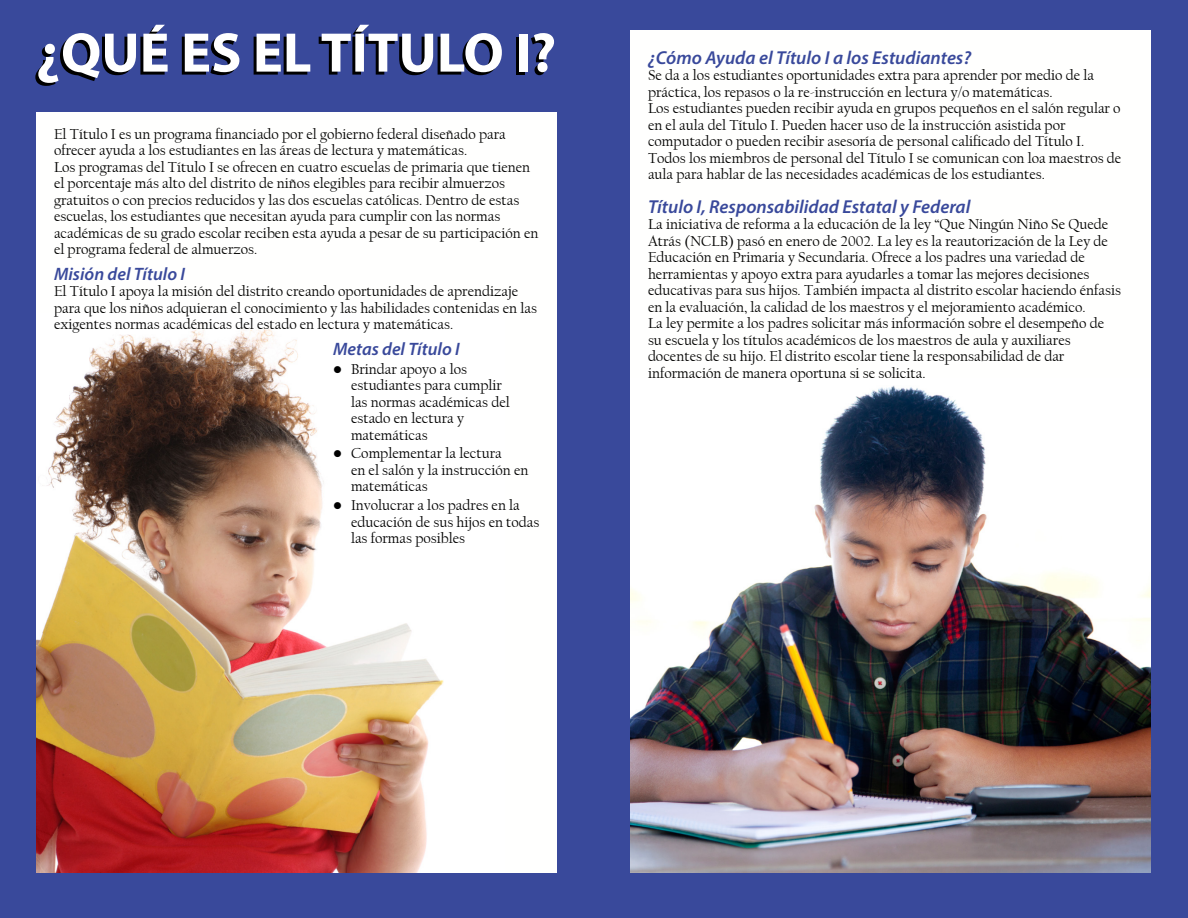
<style>
.page{position:relative;width:1188px;height:918px;background:#fff}
.page>*{position:absolute;margin:0;border:0;box-sizing:border-box;transform-origin:0 0}
.t1{font:700 56.25px "Myriad Pro";color:#fff}
.t2{font:italic 600 18.75px "Myriad Pro";color:#39499b}
.t3{font:italic 600 18px "Myriad Pro";color:#39499b}
.t4{font:15px/16.5px "Californian FB";color:#000}
</style>
<div class="page">
<div style="left:0;top:0;width:594px;height:918px;background:#39499b"></div>
<div style="left:36px;top:112px;width:520px;height:761px;background:#fffffe"></div>
<img style="left:36px;top:324px;width:408px;height:549px">
<div style="left:594px;top:0;width:594px;height:918px;background:#39499b"></div>
<div style="left:630px;top:31px;width:520px;height:842px;background:#fffffe"></div>
<img style="left:630px;top:385px;width:520px;height:488px">
<h1 class="t1" style="left:36px;top:16px;width:522px">¿QUÉ ES EL TÍTULO I?</h1>
<p class="t4" style="left:54px;top:126px;width:486px">El Título I es un programa financiado por el gobierno federal diseñado para ofrecer ayuda a los estudiantes en las áreas de lectura y matemáticas.<br>Los programas del Título I se ofrecen en cuatro escuelas de primaria que tienen el porcentaje más alto del distrito de niños elegibles para recibir almuerzos gratuitos o con precios reducidos y las dos escuelas católicas. Dentro de estas escuelas, los estudiantes que necesitan ayuda para cumplir con las normas académicas de su grado escolar reciben esta ayuda a pesar de su participación en el programa federal de almuerzos.</p>
<p class="t3" style="left:54px;top:262px;width:133px">Misión del Título I</p>
<p class="t4" style="left:54px;top:284px;width:484px">El Título I apoya la misión del distrito creando oportunidades de aprendizaje para que los niños adquieran el conocimiento y las habilidades contenidas en las exigentes normas académicas del estado en lectura y matemáticas.</p>
<p class="t3" style="left:333px;top:337px;width:128px">Metas del Título I</p>
<p class="t4" style="left:351px;top:361px;width:160px;text-indent:-18px">● Brindar apoyo a los estudiantes para cumplir las normas académicas del estado en lectura y matemáticas</p>
<p class="t4" style="left:351px;top:446px;width:179px;text-indent:-18px">● Complementar la lectura<br>en el salón y la instrucción en matemáticas</p>
<p class="t4" style="left:351px;top:497px;width:190px;text-indent:-18px">● Involucrar a los padres en la educación de sus hijos en todas las formas posibles</p>
<p class="t2" style="left:648px;top:45px;width:325px">¿Cómo Ayuda el Título I a los Estudiantes?</p>
<p class="t4" style="left:648px;top:67px;width:475px">Se da a los estudiantes oportunidades extra para aprender por medio de la práctica, los repasos o la re-instrucción en lectura y/o matemáticas.<br>Los estudiantes pueden recibir ayuda en grupos pequeños en el salón regular o en el aula del Título I. Pueden hacer uso de la instrucción asistida por computador o pueden recibir asesoría de personal calificado del Título I.<br>Todos los miembros de personal del Título I se comunican con loa maestros de aula para hablar de las necesidades académicas de los estudiantes.</p>
<p class="t2" style="left:648px;top:195px;width:324px">Título I, Responsabilidad Estatal y Federal</p>
<p class="t4" style="left:648px;top:216px;width:475px">La iniciativa de reforma a la educación de la ley “Que Ningún Niño Se Quede Atrás (NCLB) pasó en enero de 2002. La ley es la reautorización de la Ley de Educación en Primaria y Secundaria. Ofrece a los padres una variedad de herramientas y apoyo extra para ayudarles a tomar las mejores decisiones educativas para sus hijos. También impacta al distrito escolar haciendo énfasis en la evaluación, la calidad de los maestros y el mejoramiento académico.<br>La ley permite a los padres solicitar más información sobre el desempeño de su escuela y los títulos académicos de los maestros de aula y auxiliares docentes de su hijo. El distrito escolar tiene la responsabilidad de dar información de manera oportuna si se solicita.</p>
</div>
